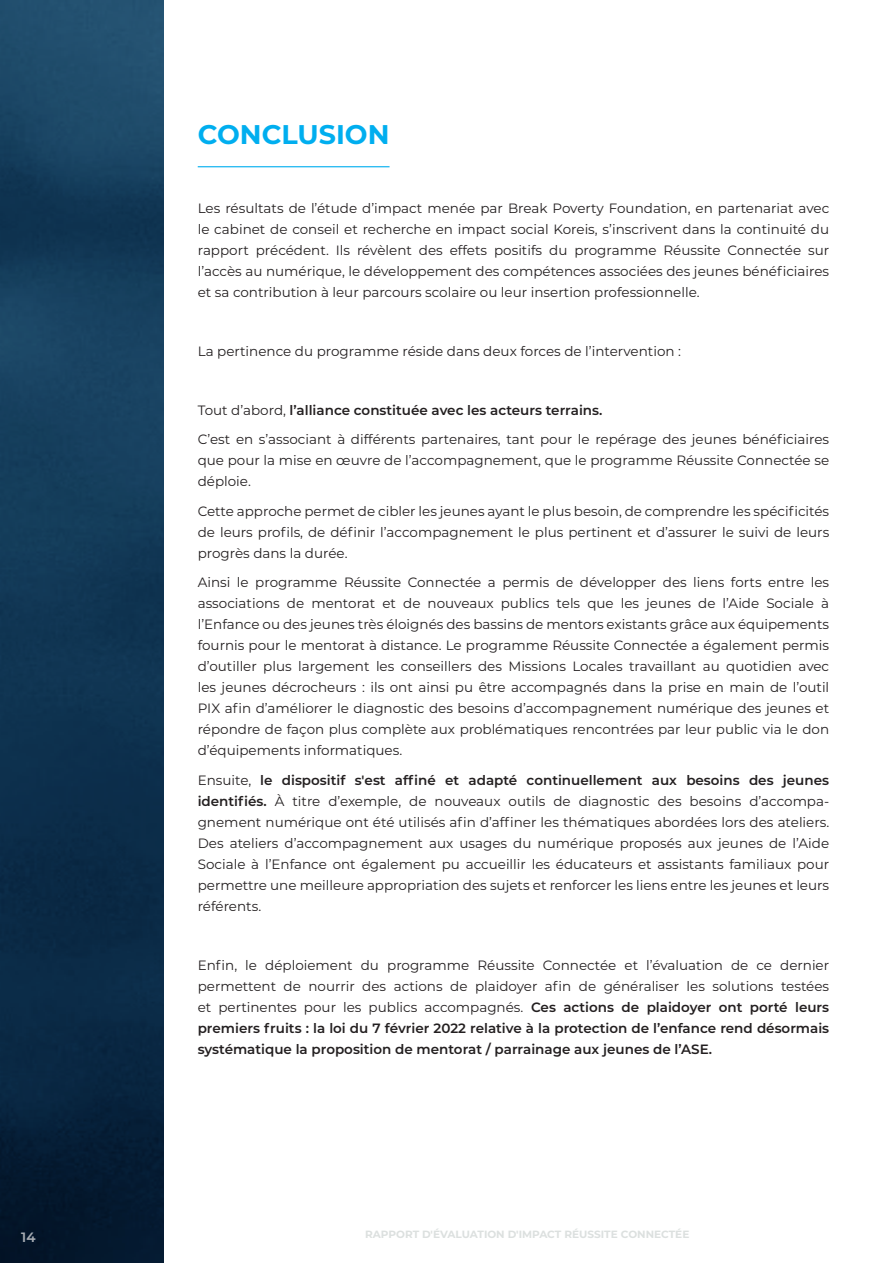
<style>
.page{position:relative;width:893px;height:1263px;background:#fff}
.page>*{position:absolute;margin:0;border:0;box-sizing:border-box;transform-origin:0 0}
.t1{font:700 27px "Montserrat";color:#00aeef}
.t2{font:13.5px/21px "Montserrat";color:#231f20;text-align:justify}
.t3{font:600 13.5px/21px "Montserrat";color:#231f20}
.t4{font:600 13.5px "Montserrat";color:#aaabaf}
.t5{font:700 10.5px "Montserrat";color:#dce0df}
.s1{font-weight:400}
.s2{font-weight:600}
</style>
<div class="page">
<hr style="left:892px;top:0;width:1px;height:1263px;background:#0067aa">
<hr style="left:198px;top:166px;width:192px;height:1px;background:#00aeef">
<svg style="left:0;top:0;width:164px;height:1263px;background:#103450"></svg>
<p class="t4" style="left:21px;top:1227px;width:16px">14</p>
<p class="t1" style="left:198px;top:115px;width:193px">CONCLUSION</p>
<p class="t2" style="left:198px;top:197px;width:633px">Les résultats de l’étude d’impact menée par Break Poverty Foundation, en partenariat avec le cabinet de conseil et recherche en impact social Koreis, s’inscrivent dans la continuité du rapport précédent. Ils révèlent des effets positifs du programme Réussite Connectée sur l’accès au numérique, le développement des compétences associées des jeunes bénéficiaires et sa contribution à leur parcours scolaire ou leur insertion professionnelle.</p>
<p class="t2" style="left:198px;top:340px;width:485px">La pertinence du programme réside dans deux forces de l’intervention :</p>
<p class="t3" style="left:198px;top:399px;width:406px"><span class="s1">Tout d’abord,</span> l’alliance constituée avec les acteurs terrains.</p>
<p class="t2" style="left:198px;top:428px;width:633px">C’est en s’associant à différents partenaires, tant pour le repérage des jeunes bénéficiaires que pour la mise en œuvre de l’accompagnement, que le programme Réussite Connectée se déploie.</p>
<p class="t2" style="left:198px;top:500px;width:633px">Cette approche permet de cibler les jeunes ayant le plus besoin, de comprendre les spécificités de leurs profils, de définir l’accompagnement le plus pertinent et d’assurer le suivi de leurs progrès dans la durée.</p>
<p class="t2" style="left:198px;top:572px;width:633px">Ainsi le programme Réussite Connectée a permis de développer des liens forts entre les associations de mentorat et de nouveaux publics tels que les jeunes de l’Aide Sociale à l’Enfance ou des jeunes très éloignés des bassins de mentors existants grâce aux équipements fournis pour le mentorat à distance. Le programme Réussite Connectée a également permis d’outiller plus largement les conseillers des Missions Locales travaillant au quotidien avec les jeunes décrocheurs : ils ont ainsi pu être accompagnés dans la prise en main de l’outil PIX afin d’améliorer le diagnostic des besoins d’accompagnement numérique des jeunes et répondre de façon plus complète aux problématiques rencontrées par leur public via le don d’équipements informatiques.</p>
<p class="t3" style="left:198px;top:769px;width:633px"><span class="s1">Ensuite,</span> le dispositif s'est affiné et adapté continuellement aux besoins des jeunes identifiés. <span class="s1">À titre d’exemple, de nouveaux outils de diagnostic des besoins d’accompa-</span></p>
<p class="t2" style="left:198px;top:811px;width:633px">gnement numérique ont été utilisés afin d’affiner les thématiques abordées lors des ateliers.<br>Des ateliers d’accompagnement aux usages du numérique proposés aux jeunes de l’Aide Sociale à l’Enfance ont également pu accueillir les éducateurs et assistants familiaux pour permettre une meilleure appropriation des sujets et renforcer les liens entre les jeunes et leurs référents.</p>
<p class="t2" style="left:198px;top:954px;width:633px">Enfin, le déploiement du programme Réussite Connectée et l’évaluation de ce dernier permettent de nourrir des actions de plaidoyer afin de généraliser les solutions testées et pertinentes pour les publics accompagnés. <span class="s2">Ces actions de plaidoyer ont porté leurs premiers fruits : la loi du 7 février 2022 relative à la protection de l’enfance rend désormais systématique la proposition de mentorat / parrainage aux jeunes de l’ASE.</span></p>
<p class="t5" style="left:365px;top:1227px;width:326px">RAPPORT D'ÉVALUATION D'IMPACT RÉUSSITE CONNECTÉE</p>
</div>
